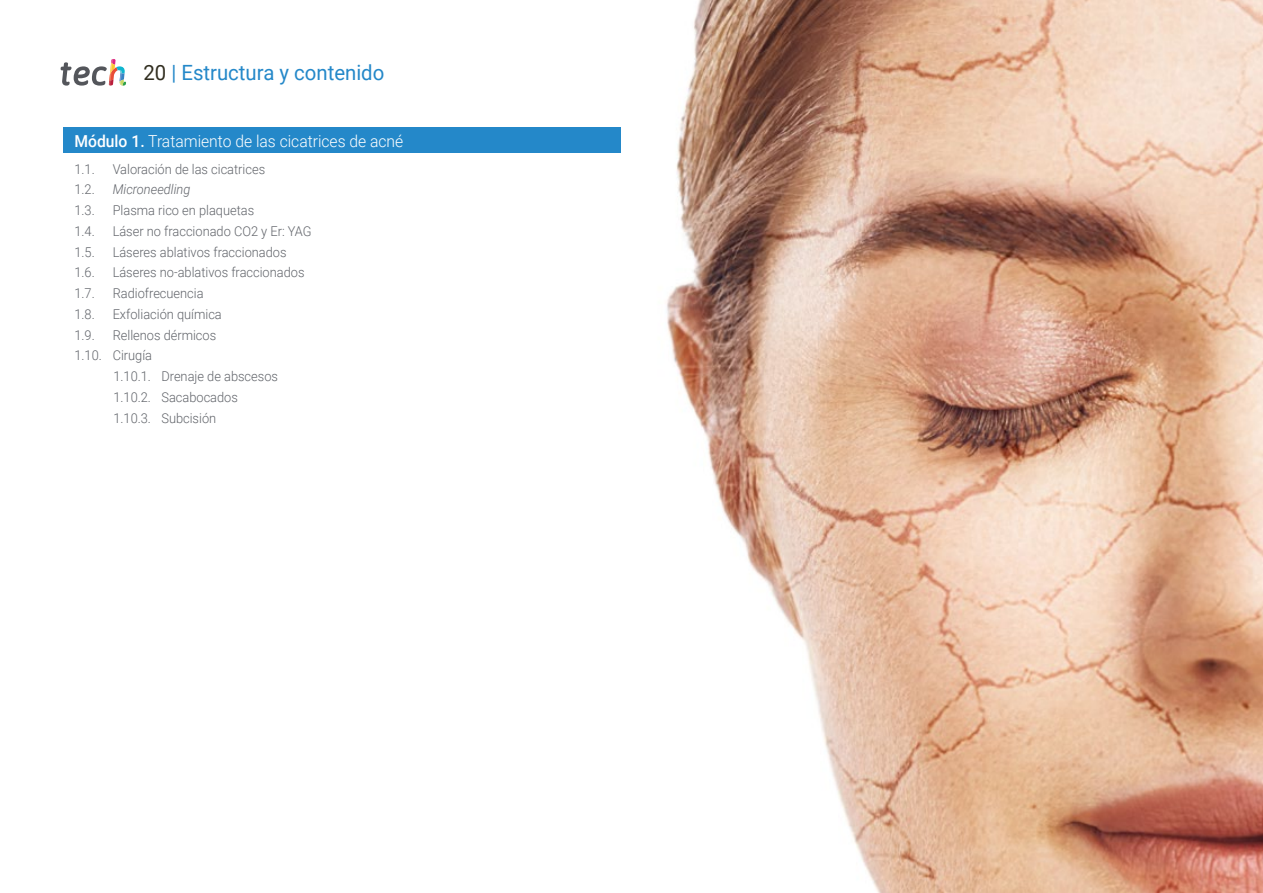
<style>
.page{position:relative;width:1263px;height:893px;background:#fff}
.page>*{position:absolute;margin:0;border:0;box-sizing:border-box;transform-origin:0 0}
.t1{font:21px "Roboto";color:#2488c9}
.t2{font:300 16.5px "Roboto";color:#fff;scale:.95 1}
.t3{font:300 13.5px/20.7px "Roboto";color:#61646a;scale:.95 1}
.t4{font:italic 300 13.5px "Roboto";color:#61646a;scale:.95 1}
.s1{color:#312e20}
.s2{font-weight:500}
</style>
<div class="page">
<div style="left:63px;top:128px;width:558px;height:25px;background:#2488c9"></div>
<svg style="left:61px;top:59px;width:65px;height:27px"></svg>
<img style="left:667px;top:0;width:596px;height:893px">
<h1 class="t1" style="left:144px;top:57px;width:242px"><span class="s1">20</span> | Estructura y contenido</h1>
<p class="t2" style="left:74px;top:129px;width:348px"><span class="s2">Módulo 1.</span> Tratamiento de las cicatrices de acné</p>
<p class="t3" style="left:74px;top:158px;width:23px">1.1.</p>
<p class="t3" style="left:113px;top:158px;width:162px">Valoración de las cicatrices</p>
<p class="t3" style="left:74px;top:179px;width:23px">1.2.</p>
<p class="t4" style="left:113px;top:180px;width:83px">Microneedling</p>
<p class="t3" style="left:74px;top:200px;width:23px">1.3.</p>
<p class="t3" style="left:113px;top:200px;width:150px">Plasma rico en plaquetas</p>
<p class="t3" style="left:74px;top:220px;width:23px">1.4.</p>
<p class="t3" style="left:113px;top:220px;width:211px">Láser no fraccionado CO2 y Er: YAG</p>
<p class="t3" style="left:74px;top:241px;width:23px">1.5.</p>
<p class="t3" style="left:113px;top:241px;width:185px">Láseres ablativos fraccionados</p>
<p class="t3" style="left:74px;top:262px;width:23px">1.6.</p>
<p class="t3" style="left:113px;top:262px;width:203px">Láseres no-ablativos fraccionados</p>
<p class="t3" style="left:74px;top:283px;width:23px">1.7.</p>
<p class="t3" style="left:113px;top:283px;width:97px">Radiofrecuencia</p>
<p class="t3" style="left:74px;top:303px;width:23px">1.8.</p>
<p class="t3" style="left:113px;top:303px;width:116px">Exfoliación química</p>
<p class="t3" style="left:74px;top:324px;width:23px">1.9.</p>
<p class="t3" style="left:74px;top:324px;width:151px;text-indent:38px">Rellenos dérmicos<br>1.10. Cirugía</p>
<p class="t3" style="left:113px;top:366px;width:175px">1.10.1. Drenaje de abscesos<br>1.10.2. Sacabocados<br>1.10.3. Subcisión</p>
</div>
